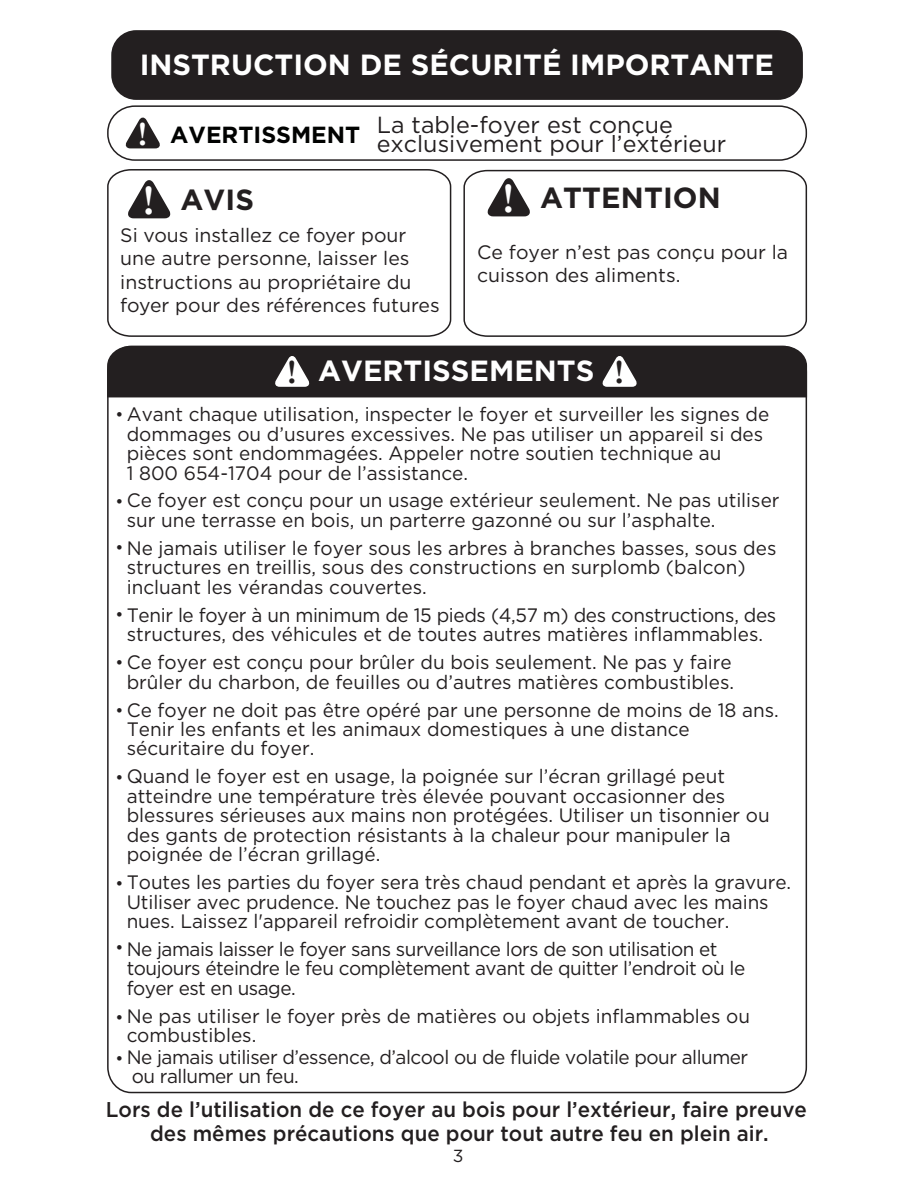
<style>
.page{position:relative;width:918px;height:1188px;background:#fff}
.page>*{position:absolute;margin:0;border:0;box-sizing:border-box;transform-origin:0 0}
.t1{font:700 41.55px "Iskoola Pota";color:#fff}
.t2{font:700 33.45px "Iskoola Pota";color:#231f20}
.t3{font:700 33.45px "Iskoola Pota";color:#fff}
.t4{font:700 29.1px "Gotham";color:#fff}
.t5{font:700 29.1px "Gotham";letter-spacing:.005em;color:#231f20}
.t6{font:23.25px/19.4px "Gotham";color:#231f20}
.t7{font:21.75px/46px "Myriad Pro";color:#231f20}
.t8{font:500 21.3px/23.2px "Gotham";color:#231f20;text-align:center;scale:.96 1}
.t9{font:19.35px/19.4px "Gotham";color:#231f20}
.t10{font:19.35px/19.4px "Gotham";letter-spacing:-.025em;color:#231f20}
.t11{font:17.4px "Gotham";color:#231f20}
.s1{font-weight:700;color:#010201}
.s2{font-family:"Myriad Pro";font-size:21.75px}
</style>
<div class="page">
<svg style="left:107px;top:345px;width:701px;height:53px;background:#302d2e"></svg>
<div style="left:111px;top:30px;width:692px;height:70px;background:#231f20;border-radius:25px"></div>
<svg style="left:125px;top:117px;width:35px;height:31px"></svg>
<div style="left:107px;top:105px;width:700px;height:56px;border:2px solid #231f20;border-radius:27px"></div>
<svg style="left:107px;top:169px;width:345px;height:168px"></svg>
<svg style="left:463px;top:169px;width:345px;height:168px"></svg>
<h3 class="t4" style="left:140px;top:45px;width:636px">INSTRUCTION DE SÉCURITÉ IMPORTANTE</h3>
<h2 class="t3" style="left:138px;top:115px;width:11px">!</h2>
<p class="t6" style="left:377px;top:115px;width:351px;text-indent:-206px"><span class="s1">AVERTISSMENT</span> La table-foyer est conçue exclusivement pour l’extérieur</p>
<h1 class="t1" style="left:502px;top:174px;width:13px">!</h1>
<h1 class="t1" style="left:143px;top:176px;width:13px">!</h1>
<h3 class="t5" style="left:540px;top:178px;width:182px">ATTENTION</h3>
<p class="t9" style="left:477px;top:240px;width:312px;line-height:23.2px">Ce foyer n’est pas conçu pour la cuisson des aliments.</p>
<h3 class="t5" style="left:180px;top:180px;width:75px">AVIS</h3>
<p class="t9" style="left:120px;top:223px;width:321px;line-height:23.2px">Si vous installez ce foyer pour une autre personne, laisser les instructions au propriétaire du foyer pour des références futures</p>
<h2 class="t2" style="left:287px;top:353px;width:11px">!</h2>
<h2 class="t2" style="left:615px;top:353px;width:11px">!</h2>
<h3 class="t4" style="left:318px;top:352px;width:278px">AVERTISSEMENTS</h3>
<p class="t9" style="left:127px;top:404px;width:644px;text-indent:-10px"><span class="s2">•</span> Avant chaque utilisation, inspecter le foyer et surveiller les signes de dommages ou d’usures excessives. Ne pas utiliser un appareil si des pièces sont endommagées. Appeler notre soutien technique au<br>1 800 654-1704 pour de l’assistance.</p>
<p class="t9" style="left:127px;top:491px;width:654px">Ce foyer est conçu pour un usage extérieur seulement. Ne pas utiliser sur une terrasse en bois, un parterre gazonné ou sur l’asphalte.</p>
<p class="t9" style="left:127px;top:538px;width:651px">Ne jamais utiliser le foyer sous les arbres à branches basses, sous des structures en treillis, sous des constructions en surplomb (balcon) incluant les vérandas couvertes.</p>
<p class="t9" style="left:117px;top:605px;width:661px;text-align:center"><span class="s2">•</span> Tenir le foyer à un minimum de 15 pieds (4,57 m) des constructions, des structures, des véhicules et de toutes autres matières inflammables.</p>
<p class="t9" style="left:117px;top:652px;width:619px;text-align:center"><span class="s2">•</span> Ce foyer est conçu pour brûler du bois seulement. Ne pas y faire brûler du charbon, de feuilles ou d’autres matières combustibles.</p>
<p class="t9" style="left:127px;top:700px;width:654px">Ce foyer ne doit pas être opéré par une personne de moins de 18 ans.<br>Tenir les enfants et les animaux domestiques à une distance sécuritaire du foyer.</p>
<p class="t7" style="left:117px;top:477px;width:7px">• •</p>
<p class="t7" style="left:117px;top:686px;width:7px">•</p>
<p class="t9" style="left:127px;top:766px;width:645px">Quand le foyer est en usage, la poignée sur l’écran grillagé peut atteindre une température très élevée pouvant occasionner des blessures sérieuses aux mains non protégées. Utiliser un tisonnier ou des gants de protection résistants à la chaleur pour manipuler la poignée de l’écran grillagé.</p>
<p class="t7" style="left:117px;top:752px;width:7px">•</p>
<p class="t9" style="left:127px;top:872px;width:666px">Toutes les parties du foyer sera très chaud pendant et après la gravure.<br>Utiliser avec prudence. Ne touchez pas le foyer chaud avec les mains nues. Laissez l'appareil refroidir complètement avant de toucher.</p>
<p class="t10" style="left:127px;top:939px;width:620px">Ne jamais laisser le foyer sans surveillance lors de son utilisation et toujours éteindre le feu complètement avant de quitter l’endroit où le foyer est en usage.</p>
<p class="t9" style="left:127px;top:1006px;width:625px">Ne pas utiliser le foyer près de matières ou objets inflammables ou combustibles.</p>
<p class="t10" style="left:132px;top:1047px;width:618px;text-indent:-15px"><span class="s2">•</span> Ne jamais utiliser d’essence, d’alcool ou de fluide volatile pour allumer ou rallumer un feu.</p>
<p class="t7" style="left:117px;top:858px;width:7px">•</p>
<p class="t7" style="left:117px;top:922px;width:7px">•</p>
<p class="t7" style="left:117px;top:992px;width:7px">•</p>
<p class="t8" style="left:106px;top:1098px;width:732px">Lors de l’utilisation de ce foyer au bois pour l’extérieur, faire preuve des mêmes précautions que pour tout autre feu en plein air.</p>
<p class="t11" style="left:453px;top:1145px;width:12px">3</p>
</div>
